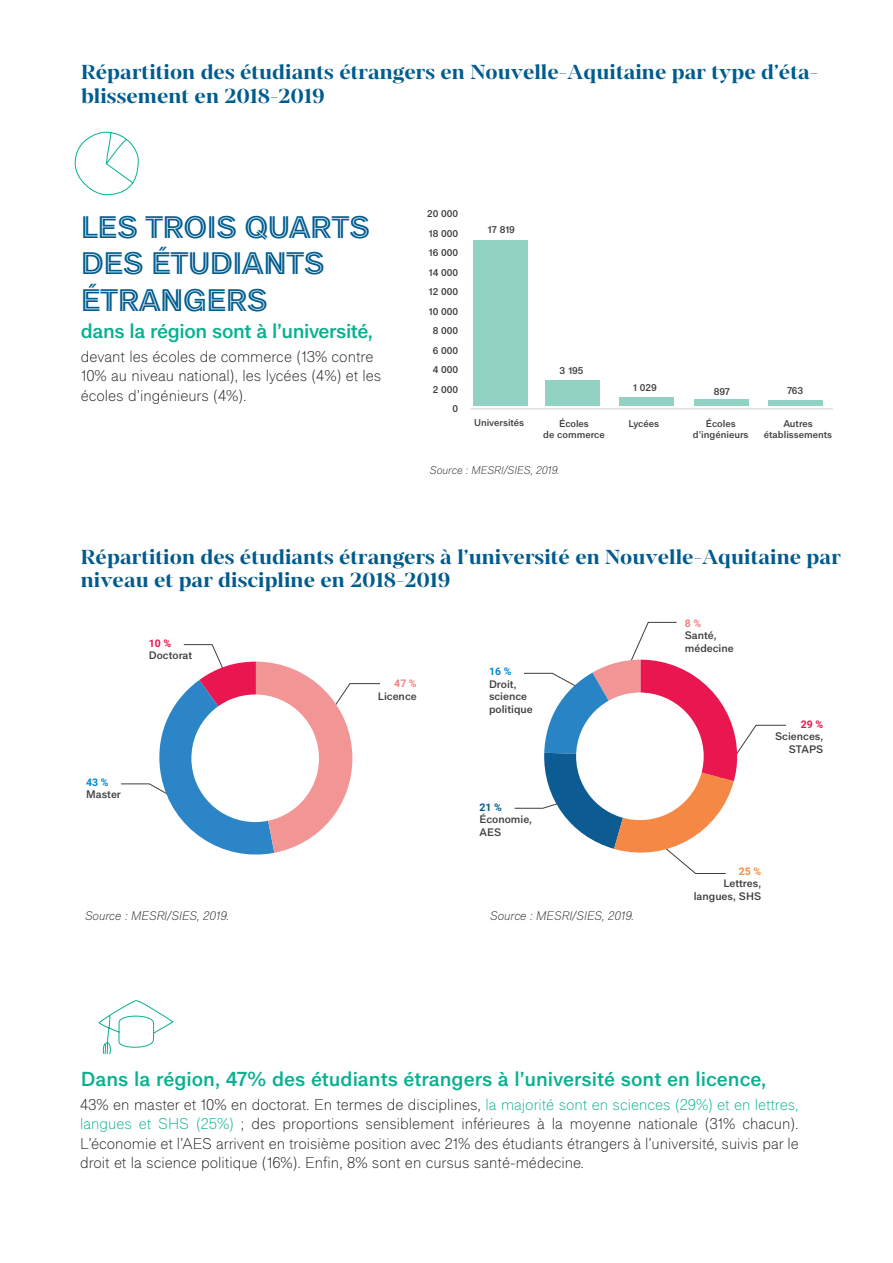
<style>
.page{position:relative;width:893px;height:1263px;background:#fff}
.page>*{position:absolute;margin:0;border:0;box-sizing:border-box;transform-origin:0 0}
.t1{font:30px/36px "Campus France Inline Beta AA";letter-spacing:-.02em;color:#015c8e}
.t2{font:700 19.5px/23.4px "Campus France Serif BETAAA";color:#015c8e}
.t3{font:700 19.5px "Campus France Sans Beta AA";color:#07b190}
.t4{font:700 19.5px "Campus France Sans Beta AA";letter-spacing:-.02em;color:#07b190}
.t5{font:300 15px/19.5px "Campus France Sans Beta AA";color:#231f20;text-align:justify}
.t6{font:300 12px "Campus France Sans Italique Beta AA";color:#231f20}
.t7{font:300 10.8px "Campus France Sans Italique Beta AA";color:#231f20}
.t8{font:700 10.5px/12.6px "Campus France Sans Beta AA";color:#3e3e3f}
.t9{font:700 10.5px "Roboto";color:#008acf}
.t10{font:700 10.5px "Roboto";color:#e91650}
.t11{font:700 10.5px "Roboto";color:#f38182}
.t12{font:700 10.5px "Roboto";color:#f58c43}
.t13{font:700 10.5px "Roboto";color:#015c8e}
.t14{font:700 9.45px/19.5px "Campus France Sans Beta AA";color:#3e3e3f;text-align:center}
.s1{color:#07b190}
</style>
<div class="page">
<svg style="left:74px;top:131px;width:65px;height:65px"></svg>
<svg style="left:98px;top:1000px;width:76px;height:55px"></svg>
<hr style="left:471px;top:408px;width:362px;height:1px;background:#d1d2d4">
<div style="left:473px;top:240px;width:55px;height:166px;background:#92d2c2"></div>
<div style="left:694px;top:400px;width:55px;height:6px;background:#92d2c2"></div>
<div style="left:545px;top:381px;width:55px;height:25px;background:#92d2c2"></div>
<div style="left:619px;top:398px;width:55px;height:8px;background:#92d2c2"></div>
<div style="left:768px;top:401px;width:55px;height:5px;background:#92d2c2"></div>
<svg style="left:121px;top:644px;width:259px;height:211px"></svg>
<div style="left:191px;top:694px;width:128px;height:128px;background:#fff;border-radius:50%"></div>
<svg style="left:514px;top:622px;width:273px;height:252px"></svg>
<div style="left:576px;top:692px;width:128px;height:128px;background:#fff;border-radius:50%"></div>
<h2 class="t2" style="left:81px;top:61px;width:739px">Répartition des étudiants étrangers en Nouvelle-Aquitaine par type d’éta&shy;blissement en 2018-2019</h2>
<h1 class="t1" style="left:81px;top:208px;width:290px">LES TROIS QUARTS<br>DES ÉTUDIANTS<br>ÉTRANGERS</h1>
<h2 class="t4" style="left:81px;top:317px;width:294px">dans la région sont à l’université,</h2>
<p class="t5" style="left:81px;top:346px;width:302px;text-align:left">devant les écoles de commerce (13% contre<br>10% au niveau national), les lycées (4%) et les écoles d’ingénieurs (4%).</p>
<p class="t14" style="left:427px;top:204px;width:33px;text-align:right">20 000<br>18 000<br>16 000<br>14 000<br>12 000<br>10 000<br>8 000<br>6 000<br>4 000<br>2 000<br>0</p>
<p class="t14" style="left:488px;top:219px;width:29px">17 819</p>
<p class="t14" style="left:474px;top:412px;width:52px">Universités</p>
<p class="t14" style="left:560px;top:361px;width:25px">3 195</p>
<p class="t14" style="left:543px;top:417px;width:63px;line-height:11.4px">Écoles<br>de commerce</p>
<p class="t7" style="left:430px;top:463px;width:131px">Source : MESRI/SIES, 2019.</p>
<p class="t14" style="left:633px;top:378px;width:25px">1 029</p>
<p class="t14" style="left:628px;top:413px;width:32px">Lycées</p>
<p class="t14" style="left:714px;top:381px;width:18px">897</p>
<p class="t14" style="left:693px;top:417px;width:57px;line-height:11.4px">Écoles d’ingénieurs</p>
<p class="t14" style="left:787px;top:381px;width:18px">763</p>
<p class="t14" style="left:764px;top:417px;width:70px;line-height:11.4px">Autres établissements</p>
<h2 class="t2" style="left:81px;top:546px;width:762px">Répartition des étudiants étrangers à l’université en Nouvelle-Aquitaine par niveau et par discipline en 2018-2019</h2>
<p class="t10" style="left:149px;top:635px;width:24px">10 %</p>
<p class="t8" style="left:149px;top:649px;width:45px">Doctorat</p>
<p class="t9" style="left:86px;top:775px;width:24px">43 %</p>
<p class="t8" style="left:86px;top:788px;width:36px">Master</p>
<p class="t11" style="left:394px;top:676px;width:24px">47 %</p>
<p class="t8" style="left:378px;top:689px;width:40px">Licence</p>
<p class="t9" style="left:489px;top:664px;width:24px">16 %</p>
<p class="t8" style="left:489px;top:677px;width:45px">Droit, science politique</p>
<p class="t13" style="left:480px;top:799px;width:24px">21 %</p>
<p class="t8" style="left:480px;top:813px;width:54px">Économie,<br>AES</p>
<p class="t6" style="left:85px;top:907px;width:146px">Source : MESRI/SIES, 2019.</p>
<p class="t6" style="left:490px;top:907px;width:146px">Source : MESRI/SIES, 2019.</p>
<p class="t11" style="left:685px;top:616px;width:18px">8 %</p>
<p class="t8" style="left:685px;top:629px;width:50px">Santé, médecine</p>
<p class="t10" style="left:801px;top:716px;width:24px">29 %</p>
<p class="t8" style="left:775px;top:730px;width:50px;text-align:right">Sciences,<br>STAPS</p>
<p class="t12" style="left:739px;top:864px;width:24px">25 %</p>
<p class="t8" style="left:694px;top:877px;width:69px;text-align:right">Lettres, langues, SHS</p>
<h2 class="t3" style="left:81px;top:1064px;width:687px">Dans la région, 47% des étudiants étrangers à l’université sont en licence,</h2>
<p class="t5" style="left:80px;top:1094px;width:720px">43% en master et 10% en doctorat. En termes de disciplines, <span class="s1">la majorité sont en sciences (29%) et en lettres, langues et SHS (25%)</span> ; des proportions sensiblement inférieures à la moyenne nationale (31% chacun).<br>L’économie et l’AES arrivent en troisième position avec 21% des étudiants étrangers à l’université, suivis par le droit et la science politique (16%). Enfin, 8% sont en cursus santé-médecine.</p>
</div>
